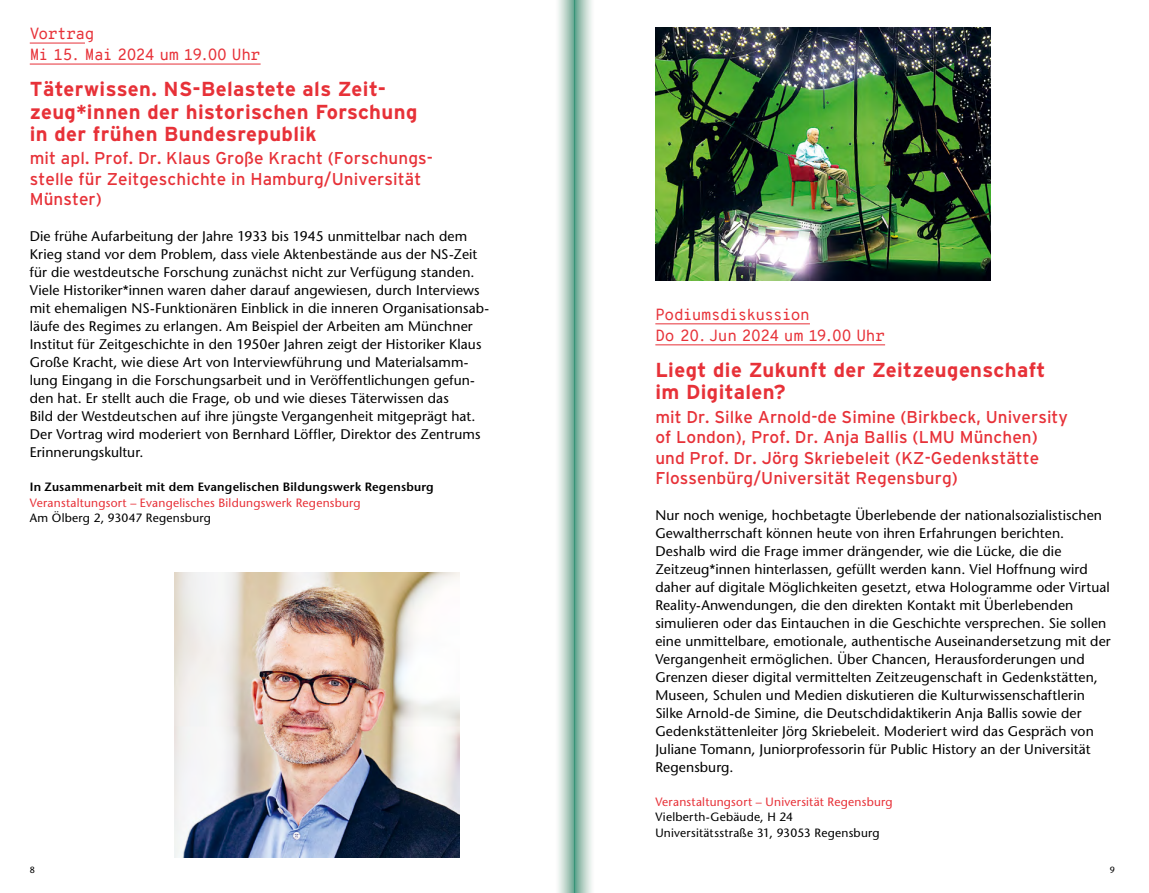
<style>
.page{position:relative;width:1149px;height:893px;background:#fff}
.page>*{position:absolute;margin:0;border:0;box-sizing:border-box;transform-origin:0 0}
.t1{font:700 20.25px/22.4px "Interstate";letter-spacing:.02em;color:#e73138}
.t2{font:17.1px/20.4px "Interstate";letter-spacing:.005em;color:#e73138}
.t3{font:15.75px/21px "Overpass Mono";letter-spacing:-.03em;color:#e73138}
.t4{font:13.95px/18px "Stone Sans";letter-spacing:.005em;color:#000}
.t5{font:12px "Stone Sans";letter-spacing:.02em;color:#e73138}
.t6{font:12px/15.8px "Stone Sans";letter-spacing:.02em;color:#000}
.t7{font:600 12px "Stone Sans";letter-spacing:.02em;color:#000}
.t8{font:9px "Stone Sans";color:#000}
</style>
<div class="page">
<svg style="left:574px;top:0;width:18px;height:893px"></svg>
<svg style="left:558px;top:0;width:16px;height:893px"></svg>
<hr style="left:30px;top:43px;width:55px;height:1px;background:#e73138">
<hr style="left:30px;top:64px;width:230px;height:1px;background:#e73138">
<hr style="left:655px;top:323px;width:154px;height:1px;background:#e73138">
<hr style="left:655px;top:344px;width:229px;height:1px;background:#e73138">
<img style="left:174px;top:573px;width:285px;height:284px">
<img style="left:655px;top:27px;width:335px;height:253px">
<p class="t3" style="left:30px;top:24px;width:232px">Vortrag<br>Mi 15. Mai 2O24 um 19.OO Uhr</p>
<h1 class="t1" style="left:30px;top:78px;width:389px">Täterwissen. NS-Belastete als Zeit&shy;zeug*innen der historischen Forschung in der frühen Bundesrepublik</h1>
<p class="t2" style="left:30px;top:148px;width:404px">mit apl. Prof. Dr. Klaus Große Kracht (Forschungs&shy;stelle für Zeitgeschichte in Hamburg/Universität<br>Münster)</p>
<p class="t4" style="left:30px;top:227px;width:461px">Die frühe Aufarbeitung der Jahre 1933 bis 1945 unmittelbar nach dem Krieg stand vor dem Problem, dass viele Aktenbestände aus der NS-Zeit für die westdeutsche Forschung zunächst nicht zur Verfügung standen.<br>Viele Historiker*innen waren daher darauf angewiesen, durch Interviews mit ehemaligen NS-Funktionären Einblick in die inneren Organisationsab&shy;läufe des Regimes zu erlangen. Am Beispiel der Arbeiten am Münchner Institut für Zeitgeschichte in den 1950er Jahren zeigt der Historiker Klaus Große Kracht, wie diese Art von Interviewführung und Materialsamm&shy;lung Eingang in die Forschungsarbeit und in Veröffentlichungen gefun&shy;den hat. Er stellt auch die Frage, ob und wie dieses Täterwissen das<br>Bild der Westdeutschen auf ihre jüngste Vergangenheit mitgeprägt hat.<br>Der Vortrag wird moderiert von Bernhard Löffler, Direktor des Zentrums Erinnerungskultur.</p>
<p class="t7" style="left:30px;top:479px;width:405px">In Zusammenarbeit mit dem Evangelischen Bildungswerk Regensburg</p>
<p class="t5" style="left:30px;top:495px;width:332px">Veranstaltungsort – Evangelisches Bildungswerk Regensburg</p>
<p class="t6" style="left:30px;top:510px;width:182px">Am Ölberg 2, 93047 Regensburg</p>
<p class="t3" style="left:655px;top:304px;width:231px">Podiumsdiskussion<br>Do 2O.Jun 2O24 um 19.OO Uhr</p>
<h1 class="t1" style="left:655px;top:359px;width:391px">Liegt die Zukunft der Zeitzeugenschaft im Digitalen?</h1>
<p class="t2" style="left:655px;top:406px;width:414px">mit Dr. Silke Arnold-de Simine (Birkbeck, University of London), Prof. Dr. Anja Ballis (LMU München) und Prof. Dr. Jörg Skriebeleit (KZ-Gedenkstätte Flossenbürg/Universität Regensburg)</p>
<p class="t4" style="left:655px;top:506px;width:457px">Nur noch wenige, hochbetagte Überlebende der nationalsozialistischen Gewaltherrschaft können heute von ihren Erfahrungen berichten.<br>Deshalb wird die Frage immer drängender, wie die Lücke, die die Zeitzeug*innen hinterlassen, gefüllt werden kann. Viel Hoffnung wird daher auf digitale Möglichkeiten gesetzt, etwa Hologramme oder Virtual Reality-Anwendungen, die den direkten Kontakt mit Überlebenden simulieren oder das Eintauchen in die Geschichte versprechen. Sie sollen eine unmittelbare, emotionale, authentische Auseinandersetzung mit der Vergangenheit ermöglichen. Über Chancen, Herausforderungen und Grenzen dieser digital vermittelten Zeitzeugenschaft in Gedenkstätten, Museen, Schulen und Medien diskutieren die Kulturwissenschaftlerin Silke Arnold-de Simine, die Deutschdidaktikerin Anja Ballis sowie der Gedenkstättenleiter Jörg Skriebeleit. Moderiert wird das Gespräch von Juliane Tomann, Juniorprofessorin für Public History an der Universität Regensburg.</p>
<p class="t5" style="left:655px;top:794px;width:239px">Veranstaltungsort – Universität Regensburg</p>
<p class="t6" style="left:655px;top:809px;width:226px">Vielberth-Gebäude, H 24<br>Universitätsstraße 31, 93053 Regensburg</p>
<p class="t8" style="left:30px;top:864px;width:7px">8</p>
<p class="t8" style="left:1109px;top:864px;width:7px">9</p>
</div>
